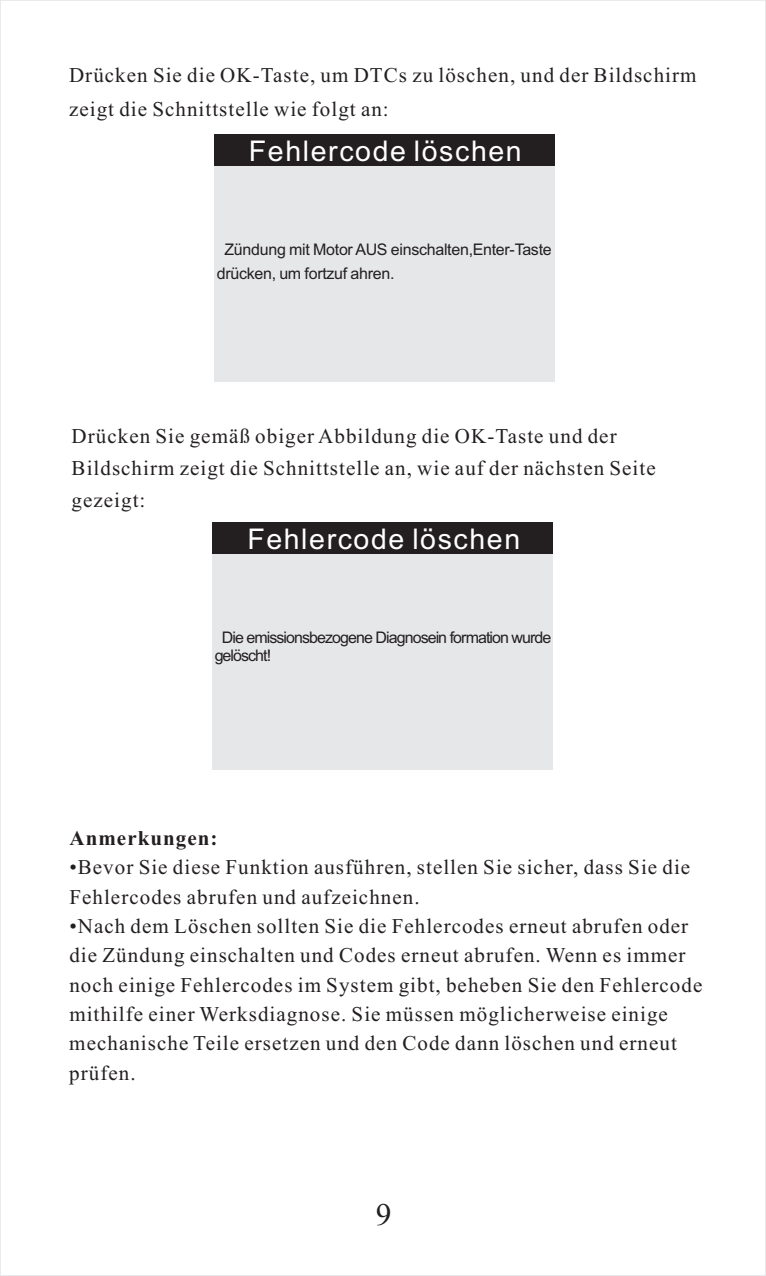
<style>
.page{position:relative;width:766px;height:1276px;background:#fff}
.page>*{position:absolute;margin:0;border:0;box-sizing:border-box;transform-origin:0 0}
.t1{font:31.5px "Times New Roman";color:#231f20}
.t2{font:28.5px "Arial";letter-spacing:.055em;color:#fff}
.t3{font:21px/29.4px "Times New Roman";letter-spacing:.05em;color:#231f20}
.t4{font:700 21px "Times New Roman";letter-spacing:.05em;color:#231f20}
.t5{font:15.9px/24.3px "Arial";letter-spacing:-.02em;color:#231f20}
.t6{font:15.9px/18px "Arial";letter-spacing:-.06em;color:#231f20}
</style>
<div class="page">
<div style="left:214px;top:134px;width:340px;height:248px;background:#e6e7e9"></div>
<div style="left:214px;top:134px;width:340px;height:31px;background:#231f20"></div>
<div style="left:212px;top:522px;width:341px;height:248px;background:#e6e7e9"></div>
<div style="left:212px;top:522px;width:341px;height:31px;background:#231f20"></div>
<p class="t3" style="left:69px;top:61px;width:628px;line-height:33.3px">Drücken Sie die OK-Taste, um DTCs zu löschen, und der Bildschirm zeigt die Schnittstelle wie folgt an:</p>
<h2 class="t2" style="left:249px;top:140px;width:274px">Fehlercode löschen</h2>
<p class="t5" style="left:217px;top:239px;width:336px;text-indent:8px">Zündung mit Motor AUS einschalten,Enter-Taste drücken, um fortzuf ahren.</p>
<p class="t3" style="left:72px;top:422px;width:585px;line-height:32.1px">Drücken Sie gemäß obiger Abbildung die OK-Taste und der<br>Bildschirm zeigt die Schnittstelle an, wie auf der nächsten Seite gezeigt:</p>
<h2 class="t2" style="left:247px;top:529px;width:274px">Fehlercode löschen</h2>
<p class="t6" style="left:215px;top:630px;width:338px;text-indent:7px">Die emissionsbezogene Diagnosein formation wurde gelöscht!</p>
<p class="t4" style="left:69px;top:830px;width:150px">Anmerkungen:</p>
<p class="t3" style="left:69px;top:854px;width:622px">•Bevor Sie diese Funktion ausführen, stellen Sie sicher, dass Sie die<br>Fehlercodes abrufen und aufzeichnen.</p>
<p class="t3" style="left:69px;top:913px;width:634px">•Nach dem Löschen sollten Sie die Fehlercodes erneut abrufen oder die Zündung einschalten und Codes erneut abrufen. Wenn es immer noch einige Fehlercodes im System gibt, beheben Sie den Fehlercode mithilfe einer Werksdiagnose. Sie müssen möglicherweise einige mechanische Teile ersetzen und den Code dann löschen und erneut prüfen.</p>
<h1 class="t1" style="left:375px;top:1203px;width:17px">9</h1>
</div>
